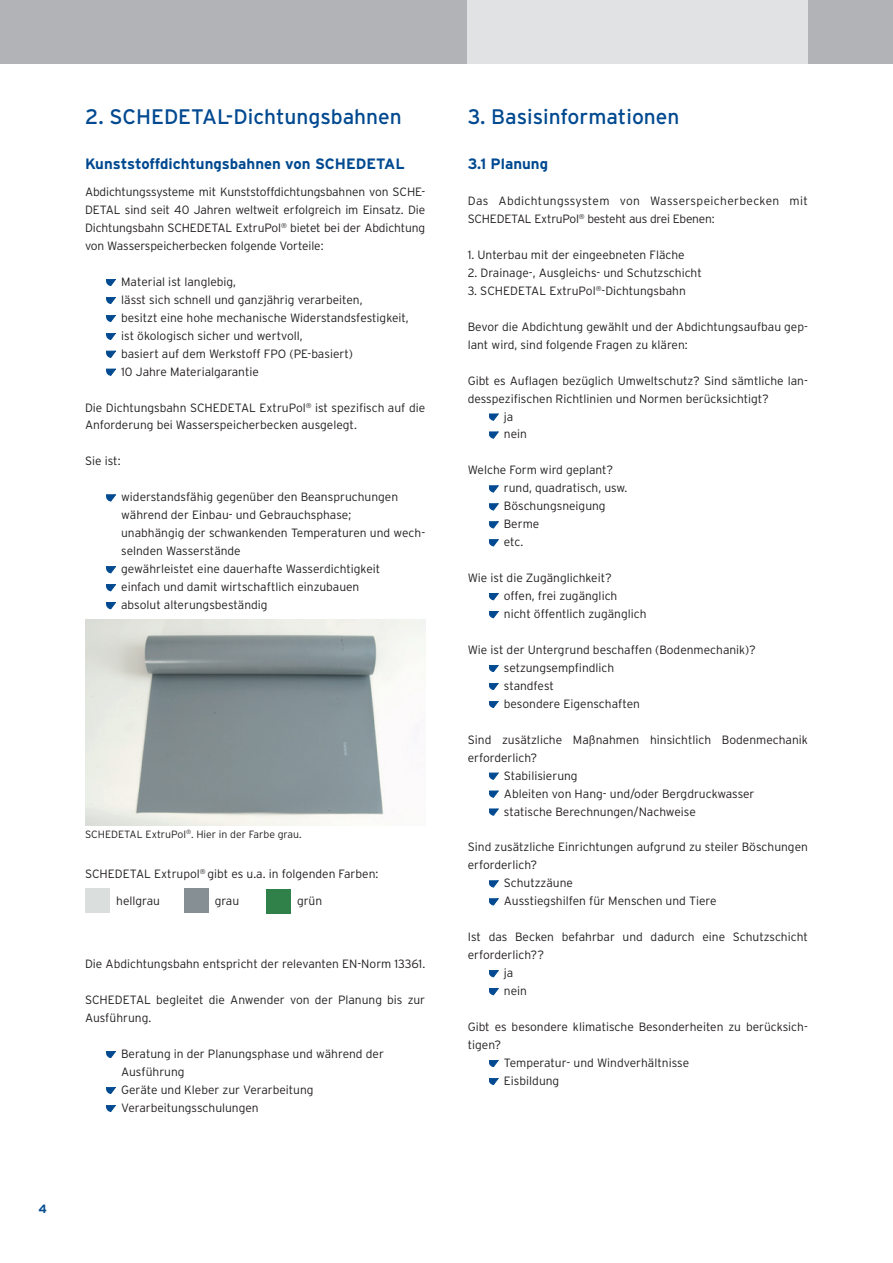
<style>
.page{position:relative;width:893px;height:1263px;background:#fff}
.page>*{position:absolute;margin:0;border:0;box-sizing:border-box;transform-origin:0 0}
._02_Head{font:21px "Interstate";color:#014990}
._03_Subhead{font:700 15px "Interstate";color:#014990}
._01_Lauftext{font:300 12px/18px "Interstate";color:#231f20}
._01b_Aufzählung_Lauf{font:300 12px/18px "Interstate";color:#231f20}
.t1{font:700 12px "Interstate";color:#014990}
._17_Bild_Beschriftun{font:300 10.5px "Interstate";color:#231f20}
</style>
<div class="page">
<div style="left:0;top:0;width:893px;height:64px;background:#b2b3b7"></div>
<div style="left:468px;top:0;width:340px;height:64px;background:#e1e2e4"></div>
<svg style="left:106px;top:279px;width:10px;height:7px"></svg>
<svg style="left:106px;top:297px;width:10px;height:7px"></svg>
<svg style="left:106px;top:315px;width:10px;height:7px"></svg>
<svg style="left:106px;top:333px;width:10px;height:6px"></svg>
<svg style="left:106px;top:351px;width:10px;height:6px"></svg>
<svg style="left:106px;top:369px;width:10px;height:6px"></svg>
<svg style="left:106px;top:495px;width:10px;height:6px"></svg>
<svg style="left:106px;top:566px;width:10px;height:7px"></svg>
<svg style="left:106px;top:584px;width:10px;height:7px"></svg>
<svg style="left:106px;top:602px;width:10px;height:7px"></svg>
<svg style="left:106px;top:1051px;width:10px;height:7px"></svg>
<svg style="left:106px;top:1087px;width:10px;height:6px"></svg>
<svg style="left:106px;top:1105px;width:10px;height:6px"></svg>
<svg style="left:489px;top:414px;width:10px;height:6px"></svg>
<svg style="left:489px;top:432px;width:10px;height:6px"></svg>
<svg style="left:489px;top:486px;width:10px;height:6px"></svg>
<svg style="left:489px;top:504px;width:10px;height:6px"></svg>
<svg style="left:489px;top:521px;width:10px;height:7px"></svg>
<svg style="left:489px;top:539px;width:10px;height:7px"></svg>
<svg style="left:489px;top:593px;width:10px;height:7px"></svg>
<svg style="left:489px;top:611px;width:10px;height:7px"></svg>
<svg style="left:489px;top:665px;width:10px;height:7px"></svg>
<svg style="left:489px;top:683px;width:10px;height:7px"></svg>
<svg style="left:489px;top:701px;width:10px;height:6px"></svg>
<svg style="left:489px;top:773px;width:10px;height:6px"></svg>
<svg style="left:489px;top:791px;width:10px;height:6px"></svg>
<svg style="left:489px;top:809px;width:10px;height:6px"></svg>
<svg style="left:489px;top:881px;width:10px;height:6px"></svg>
<svg style="left:489px;top:898px;width:10px;height:7px"></svg>
<svg style="left:489px;top:970px;width:10px;height:7px"></svg>
<svg style="left:489px;top:988px;width:10px;height:7px"></svg>
<svg style="left:489px;top:1060px;width:10px;height:7px"></svg>
<svg style="left:489px;top:1078px;width:10px;height:6px"></svg>
<div style="left:184px;top:888px;width:24px;height:25px;background:#868f94"></div>
<div style="left:85px;top:888px;width:25px;height:25px;background:#dadfdd"></div>
<div style="left:266px;top:889px;width:25px;height:24px;background:#2f8049"></div>
<img style="left:85px;top:619px;width:340px;height:207px">
<p class="_02_Head" style="left:85px;top:105px;width:318px">2. SCHEDETAL-Dichtungsbahnen</p>
<p class="_03_Subhead" style="left:85px;top:155px;width:321px">Kunststoffdichtungsbahnen von SCHEDETAL</p>
<p class="_01_Lauftext" style="left:85px;top:183px;width:342px;text-align:justify">Abdichtungssysteme mit Kunststoffdichtungsbahnen von SCHE-DETAL sind seit 40 Jahren weltweit erfolgreich im Einsatz. Die Dichtungsbahn SCHEDETAL ExtruPol<sup>®</sup> bietet bei der Abdichtung von Wasserspeicherbecken folgende Vorteile:</p>
<p class="_01b_Aufzählung_Lauf" style="left:121px;top:272px;width:116px">Material ist langlebig,</p>
<p class="_01b_Aufzählung_Lauf" style="left:121px;top:290px;width:243px">lässt sich schnell und ganzjährig verarbeiten,</p>
<p class="_01b_Aufzählung_Lauf" style="left:121px;top:308px;width:289px">besitzt eine hohe mechanische Widerstandsfestigkeit,</p>
<p class="_01b_Aufzählung_Lauf" style="left:121px;top:326px;width:183px">ist ökologisch sicher und wertvoll,</p>
<p class="_01b_Aufzählung_Lauf" style="left:121px;top:344px;width:233px">basiert auf dem Werkstoff FPO (PE-basiert)</p>
<p class="_01b_Aufzählung_Lauf" style="left:121px;top:362px;width:139px">10 Jahre Materialgarantie</p>
<p class="_01_Lauftext" style="left:85px;top:398px;width:342px">Die Dichtungsbahn SCHEDETAL ExtruPol<sup>®</sup> ist spezifisch auf die<br>Anforderung bei Wasserspeicherbecken ausgelegt.</p>
<p class="_01_Lauftext" style="left:85px;top:452px;width:37px">Sie ist:</p>
<p class="_01b_Aufzählung_Lauf" style="left:121px;top:488px;width:278px">widerstandsfähig gegenüber den Beanspruchungen</p>
<p class="_01b_Aufzählung_Lauf" style="left:121px;top:506px;width:232px">während der Einbau- und Gebrauchsphase;</p>
<p class="_01b_Aufzählung_Lauf" style="left:121px;top:524px;width:306px">unabhängig der schwankenden Temperaturen und wech&shy;selnden Wasserstände</p>
<p class="_01b_Aufzählung_Lauf" style="left:121px;top:560px;width:261px">gewährleistet eine dauerhafte Wasserdichtigkeit</p>
<p class="_01b_Aufzählung_Lauf" style="left:121px;top:578px;width:240px">einfach und damit wirtschaftlich einzubauen</p>
<p class="_01b_Aufzählung_Lauf" style="left:121px;top:596px;width:148px">absolut alterungsbeständig</p>
<p class="t1" style="left:38px;top:1202px;width:10px">4</p>
<p class="_17_Bild_Beschriftun" style="left:85px;top:828px;width:218px">SCHEDETAL ExtruPol<sup>®</sup>. Hier in der Farbe grau.</p>
<p class="_01_Lauftext" style="left:85px;top:865px;width:295px">SCHEDETAL Extrupol<sup>®</sup> gibt es u.a. in folgenden Farben:</p>
<p class="_01_Lauftext" style="left:116px;top:892px;width:45px">hellgrau</p>
<p class="_01_Lauftext" style="left:215px;top:892px;width:26px">grau</p>
<p class="_01_Lauftext" style="left:297px;top:892px;width:27px">grün</p>
<p class="_01_Lauftext" style="left:85px;top:955px;width:342px">Die Abdichtungsbahn entspricht der relevanten EN-Norm 13361.</p>
<p class="_01_Lauftext" style="left:85px;top:991px;width:342px">SCHEDETAL begleitet die Anwender von der Planung bis zur<br>Ausführung.</p>
<p class="_01b_Aufzählung_Lauf" style="left:121px;top:1044px;width:264px">Beratung in der Planungsphase und während der</p>
<p class="_01b_Aufzählung_Lauf" style="left:121px;top:1062px;width:65px">Ausführung</p>
<p class="_01b_Aufzählung_Lauf" style="left:121px;top:1080px;width:194px">Geräte und Kleber zur Verarbeitung</p>
<p class="_01b_Aufzählung_Lauf" style="left:121px;top:1098px;width:139px">Verarbeitungsschulungen</p>
<p class="_02_Head" style="left:468px;top:105px;width:213px">3. Basisinformationen</p>
<p class="_03_Subhead" style="left:468px;top:155px;width:82px">3.1 Planung</p>
<p class="_01_Lauftext" style="left:468px;top:192px;width:342px">Das Abdichtungssystem von Wasserspeicherbecken mit<br>SCHEDETAL ExtruPol<sup>®</sup> besteht aus drei Ebenen:</p>
<p class="_01_Lauftext" style="left:468px;top:246px;width:218px">1. Unterbau mit der eingeebneten Fläche</p>
<p class="_01_Lauftext" style="left:468px;top:264px;width:236px">2. Drainage-, Ausgleichs- und Schutzschicht</p>
<p class="_01_Lauftext" style="left:468px;top:281px;width:220px">3. SCHEDETAL ExtruPol<sup>®</sup>-Dichtungsbahn</p>
<p class="_01_Lauftext" style="left:468px;top:317px;width:342px">Bevor die Abdichtung gewählt und der Abdichtungsaufbau gep&shy;lant wird, sind folgende Fragen zu klären:</p>
<p class="_01_Lauftext" style="left:468px;top:371px;width:342px">Gibt es Auflagen bezüglich Umweltschutz? Sind sämtliche lan&shy;desspezifischen Richtlinien und Normen berücksichtigt?</p>
<p class="_01b_Aufzählung_Lauf" style="left:504px;top:407px;width:11px">ja</p>
<p class="_01b_Aufzählung_Lauf" style="left:504px;top:425px;width:25px">nein</p>
<p class="_01_Lauftext" style="left:468px;top:461px;width:147px">Welche Form wird geplant?</p>
<p class="_01b_Aufzählung_Lauf" style="left:504px;top:479px;width:125px">rund, quadratisch, usw.</p>
<p class="_01b_Aufzählung_Lauf" style="left:504px;top:497px;width:103px">Böschungsneigung</p>
<p class="_01b_Aufzählung_Lauf" style="left:504px;top:515px;width:37px">Berme</p>
<p class="_01b_Aufzählung_Lauf" style="left:504px;top:533px;width:21px">etc.</p>
<p class="_01_Lauftext" style="left:468px;top:569px;width:146px">Wie ist die Zugänglichkeit?</p>
<p class="_01b_Aufzählung_Lauf" style="left:504px;top:587px;width:115px">offen, frei zugänglich</p>
<p class="_01b_Aufzählung_Lauf" style="left:504px;top:605px;width:144px">nicht öffentlich zugänglich</p>
<p class="_01_Lauftext" style="left:468px;top:641px;width:290px">Wie ist der Untergrund beschaffen (Bodenmechanik)?</p>
<p class="_01b_Aufzählung_Lauf" style="left:504px;top:658px;width:112px">setzungsempfindlich</p>
<p class="_01b_Aufzählung_Lauf" style="left:504px;top:676px;width:52px">standfest</p>
<p class="_01b_Aufzählung_Lauf" style="left:504px;top:694px;width:138px">besondere Eigenschaften</p>
<p class="_01_Lauftext" style="left:468px;top:730px;width:342px">Sind zusätzliche Maßnahmen hinsichtlich Bodenmechanik erforderlich?</p>
<p class="_01b_Aufzählung_Lauf" style="left:504px;top:766px;width:75px">Stabilisierung</p>
<p class="_01b_Aufzählung_Lauf" style="left:504px;top:784px;width:252px">Ableiten von Hang- und/oder Bergdruckwasser</p>
<p class="_01b_Aufzählung_Lauf" style="left:504px;top:802px;width:193px">statische Berechnungen/Nachweise</p>
<p class="_01_Lauftext" style="left:468px;top:838px;width:342px">Sind zusätzliche Einrichtungen aufgrund zu steiler Böschungen erforderlich?</p>
<p class="_01b_Aufzählung_Lauf" style="left:504px;top:874px;width:71px">Schutzzäune</p>
<p class="_01b_Aufzählung_Lauf" style="left:504px;top:892px;width:214px">Ausstiegshilfen für Menschen und Tiere</p>
<p class="_01_Lauftext" style="left:468px;top:928px;width:342px">Ist das Becken befahrbar und dadurch eine Schutzschicht erforderlich??</p>
<p class="_01b_Aufzählung_Lauf" style="left:504px;top:964px;width:11px">ja</p>
<p class="_01b_Aufzählung_Lauf" style="left:504px;top:982px;width:25px">nein</p>
<p class="_01_Lauftext" style="left:468px;top:1017px;width:342px">Gibt es besondere klimatische Besonderheiten zu berücksich&shy;tigen?</p>
<p class="_01b_Aufzählung_Lauf" style="left:504px;top:1053px;width:187px">Temperatur- und Windverhältnisse</p>
<p class="_01b_Aufzählung_Lauf" style="left:504px;top:1071px;width:57px">Eisbildung</p>
</div>
